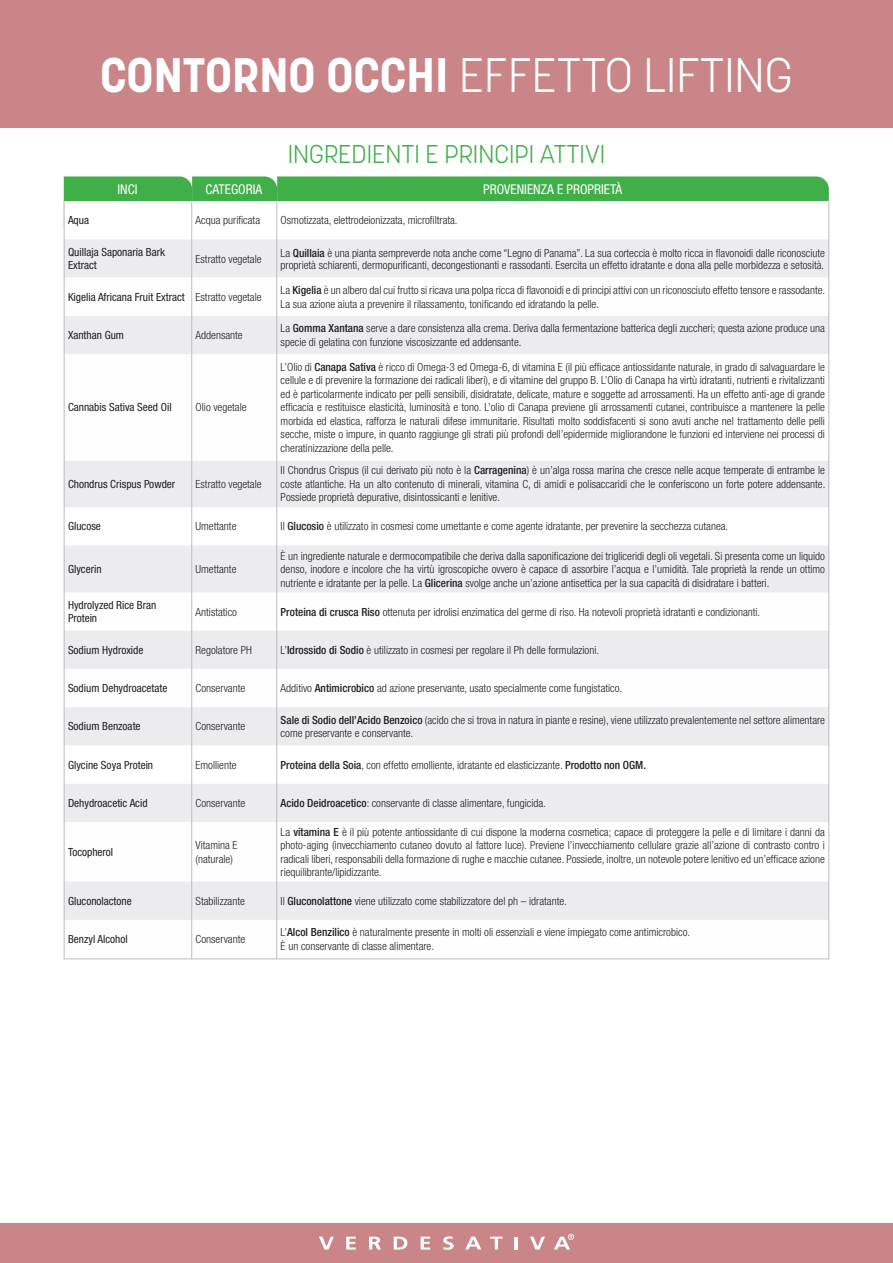
<style>
.page{position:relative;width:893px;height:1263px;background:#fff}
.page>*{position:absolute;margin:0;border:0;box-sizing:border-box;transform-origin:0 0}
.t1{font:300 48px "Korolev";color:#fff}
.t2{font:300 25.5px "Korolev";color:#40ae49}
.t3{font:condensed 13.5px "Helvetica Neue LT Std";color:#fff}
.t4{font:300 condensed 11.25px/13.5px "Helvetica Neue LT Std";color:#231f20}
.t5{font:condensed 11.25px/13.5px "Helvetica Neue LT Std";color:#231f20}
.s1{font-weight:700}
.s2{font-weight:500}
.s3{font-weight:300}
</style>
<div class="page">
<div style="left:0;top:0;width:893px;height:128px;background:#ca8589"></div>
<div style="left:64px;top:176px;width:765px;height:25px;background:#40ae49"></div>
<div style="left:0;top:1224px;width:893px;height:39px;background:#ca8589"></div>
<svg style="left:319px;top:1236px;width:15px;height:13px"></svg>
<svg style="left:346px;top:1236px;width:10px;height:13px"></svg>
<svg style="left:369px;top:1236px;width:12px;height:13px"></svg>
<svg style="left:394px;top:1236px;width:13px;height:13px"></svg>
<svg style="left:421px;top:1236px;width:9px;height:13px"></svg>
<svg style="left:443px;top:1236px;width:11px;height:14px"></svg>
<svg style="left:465px;top:1236px;width:16px;height:13px"></svg>
<svg style="left:490px;top:1236px;width:13px;height:13px"></svg>
<svg style="left:515px;top:1237px;width:3px;height:12px"></svg>
<svg style="left:530px;top:1236px;width:15px;height:13px"></svg>
<svg style="left:554px;top:1234px;width:20px;height:15px"></svg>
<div style="left:65px;top:239px;width:763px;height:39px;background:#ececee"></div>
<svg style="left:65px;top:278px;width:763px;height:680px"></svg>
<svg style="left:65px;top:546px;width:763px;height:374px;fill:#ececee"></svg>
<hr style="left:276px;top:202px;width:1px;height:757px;background:#bcbdc0">
<hr style="left:828px;top:202px;width:1px;height:757px;background:#bcbdc0">
<hr style="left:191px;top:202px;width:1px;height:757px;background:#bcbdc0">
<hr style="left:64px;top:202px;width:1px;height:757px;background:#bcbdc0">
<hr style="left:64px;top:958px;width:765px;height:1px;background:#bcbdc0">
<h1 class="t1" style="left:100px;top:44px;width:694px"><span class="s1">CONTORNO OCCHI</span> EFFETTO LIFTING</h1>
<h2 class="t2" style="left:288px;top:137px;width:319px">INGREDIENTI E PRINCIPI ATTIVI</h2>
<p class="t3" style="left:118px;top:181px;width:22px">INCI</p>
<p class="t3" style="left:205px;top:181px;width:58px">CATEGORIA</p>
<p class="t3" style="left:483px;top:181px;width:141px">PROVENIENZA E PROPRIETÀ</p>
<p class="t5" style="left:68px;top:213px;width:23px">Aqua</p>
<p class="t4" style="left:196px;top:213px;width:66px">Acqua purificata</p>
<p class="t4" style="left:281px;top:213px;width:179px">Osmotizzata, elettrodeionizzata, microfiltrata.</p>
<p class="t5" style="left:68px;top:245px;width:98px">Quillaja Saponaria Bark<br>Extract</p>
<p class="t4" style="left:196px;top:252px;width:68px">Estratto vegetale</p>
<p class="t4" style="left:281px;top:246px;width:546px;line-height:12px">La <span class="s2">Quillaia</span> è una pianta sempreverde nota anche come “Legno di Panama”. La sua corteccia è molto ricca in flavonoidi dalle riconosciute proprietà schiarenti, dermopurificanti, decongestionanti e rassodanti. Esercita un effetto idratante e dona alla pelle morbidezza e setosità.</p>
<p class="t5" style="left:68px;top:290px;width:195px">Kigelia Africana Fruit Extract <span class="s3">Estratto vegetale</span></p>
<p class="t4" style="left:281px;top:283px;width:546px">La <span class="s2">Kigelia</span> è un albero dal cui frutto si ricava una polpa ricca di flavonoidi e di principi attivi con un riconosciuto effetto tensore e rassodante.<br>La sua azione aiuta a prevenire il rilassamento, tonificando ed idratando la pelle.</p>
<p class="t5" style="left:68px;top:328px;width:58px">Xanthan Gum</p>
<p class="t4" style="left:196px;top:328px;width:49px">Addensante</p>
<p class="t4" style="left:281px;top:322px;width:546px">La <span class="s2">Gomma Xantana</span> serve a dare consistenza alla crema. Deriva dalla fermentazione batterica degli zuccheri; questa azione produce una specie di gelatina con funzione viscosizzante ed addensante.</p>
<p class="t5" style="left:68px;top:401px;width:105px">Cannabis Sativa Seed Oil</p>
<p class="t4" style="left:196px;top:401px;width:52px">Olio vegetale</p>
<p class="t5" style="left:68px;top:477px;width:109px">Chondrus Crispus Powder</p>
<p class="t4" style="left:196px;top:477px;width:68px">Estratto vegetale</p>
<p class="t4" style="left:281px;top:360px;width:546px;text-align:justify">L’Olio di <span class="s2">Canapa Sativa</span> è ricco di Omega-3 ed Omega-6, di vitamina E (il più efficace antiossidante naturale, in grado di salvaguardare le cellule e di prevenire la formazione dei radicali liberi), e di vitamine del gruppo B. L’Olio di Canapa ha virtù idratanti, nutrienti e rivitalizzanti ed è particolarmente indicato per pelli sensibili, disidratate, delicate, mature e soggette ad arrossamenti. Ha un effetto anti-age di grande efficacia e restituisce elasticità, luminosità e tono. L’olio di Canapa previene gli arrossamenti cutanei, contribuisce a mantenere la pelle morbida ed elastica, rafforza le naturali difese immunitarie. Risultati molto soddisfacenti si sono avuti anche nel trattamento delle pelli secche, miste o impure, in quanto raggiunge gli strati più profondi dell’epidermide migliorandone le funzioni ed interviene nei processi di cheratinizzazione della pelle.</p>
<p class="t4" style="left:281px;top:464px;width:546px;text-align:justify">Il Chondrus Crispus (il cui derivato più noto è la <span class="s2">Carragenina</span>) è un’alga rossa marina che cresce nelle acque temperate di entrambe le coste atlantiche. Ha un alto contenuto di minerali, vitamina C, di amidi e polisaccaridi che le conferiscono un forte potere addensante.<br>Possiede proprietà depurative, disintossicanti e lenitive.</p>
<p class="t5" style="left:68px;top:520px;width:34px">Glucose</p>
<p class="t4" style="left:196px;top:520px;width:42px">Umettante</p>
<p class="t4" style="left:281px;top:520px;width:449px">Il <span class="s2">Glucosio</span> è utilizzato in cosmesi come umettante e come agente idratante, per prevenire la secchezza cutanea.</p>
<p class="t5" style="left:68px;top:562px;width:35px">Glycerin</p>
<p class="t4" style="left:196px;top:562px;width:42px">Umettante</p>
<p class="t4" style="left:281px;top:549px;width:546px;text-align:justify">È un ingrediente naturale e dermocompatibile che deriva dalla saponificazione dei trigliceridi degli oli vegetali. Si presenta come un liquido denso, inodore e incolore che ha virtù igroscopiche ovvero è capace di assorbire l’acqua e l’umidità. Tale proprietà la rende un ottimo nutriente e idratante per la pelle. La <span class="s2">Glicerina</span> svolge anche un’azione antisettica per la sua capacità di disidratare i batteri.</p>
<p class="t5" style="left:68px;top:598px;width:90px">Hydrolyzed Rice Bran<br>Protein</p>
<p class="t4" style="left:196px;top:605px;width:43px">Antistatico</p>
<p class="t4" style="left:281px;top:605px;width:481px"><span class="s2">Proteina di crusca Riso</span> ottenuta per idrolisi enzimatica del germe di riso. Ha notevoli proprietà idratanti e condizionanti.</p>
<p class="t5" style="left:68px;top:643px;width:77px">Sodium Hydroxide</p>
<p class="t4" style="left:196px;top:643px;width:58px">Regolatore PH</p>
<p class="t4" style="left:281px;top:643px;width:320px">L’<span class="s2">Idrossido di Sodio</span> è utilizzato in cosmesi per regolare il Ph delle formulazioni.</p>
<p class="t5" style="left:68px;top:681px;width:101px">Sodium Dehydroacetate</p>
<p class="t4" style="left:196px;top:681px;width:51px">Conservante</p>
<p class="t4" style="left:281px;top:681px;width:343px">Additivo <span class="s2">Antimicrobico</span> ad azione preservante, usato specialmente come fungistatico.</p>
<p class="t5" style="left:68px;top:719px;width:74px">Sodium Benzoate</p>
<p class="t4" style="left:196px;top:719px;width:51px">Conservante</p>
<p class="t4" style="left:281px;top:713px;width:546px"><span class="s2">Sale di Sodio dell’Acido Benzoico</span> (acido che si trova in natura in piante e resine), viene utilizzato prevalentemente nel settore alimentare come preservante e conservante.</p>
<p class="t5" style="left:68px;top:758px;width:87px">Glycine Soya Protein</p>
<p class="t4" style="left:196px;top:758px;width:43px">Emolliente</p>
<p class="t4" style="left:281px;top:758px;width:367px"><span class="s2">Proteina della Soia</span>, con effetto emolliente, idratante ed elasticizzante. <span class="s2">Prodotto non OGM.</span></p>
<p class="t5" style="left:68px;top:796px;width:81px">Dehydroacetic Acid</p>
<p class="t4" style="left:196px;top:796px;width:51px">Conservante</p>
<p class="t4" style="left:281px;top:796px;width:267px"><span class="s2">Acido Deidroacetico</span>: conservante di classe alimentare, fungicida.</p>
<p class="t5" style="left:68px;top:845px;width:47px">Tocopherol</p>
<p class="t4" style="left:196px;top:838px;width:44px">Vitamina E (naturale)</p>
<p class="t4" style="left:281px;top:825px;width:546px;text-align:justify">La <span class="s2">vitamina E</span> è il più potente antiossidante di cui dispone la moderna cosmetica; capace di proteggere la pelle e di limitare i danni da photo-aging (invecchiamento cutaneo dovuto al fattore luce). Previene l’invecchiamento cellulare grazie all’azione di contrasto contro i radicali liberi, responsabili della formazione di rughe e macchie cutanee. Possiede, inoltre, un notevole potere lenitivo ed un’efficace azione riequilibrante/lipidizzante.</p>
<p class="t5" style="left:68px;top:894px;width:65px">Gluconolactone</p>
<p class="t4" style="left:196px;top:894px;width:51px">Stabilizzante</p>
<p class="t4" style="left:281px;top:894px;width:288px">Il <span class="s2">Gluconolattone</span> viene utilizzato come stabilizzatore del ph – idratante.</p>
<p class="t5" style="left:68px;top:932px;width:61px">Benzyl Alcohol</p>
<p class="t4" style="left:196px;top:932px;width:51px">Conservante</p>
<p class="t4" style="left:281px;top:925px;width:411px">L’<span class="s2">Alcol Benzilico</span> è naturalmente presente in molti oli essenziali e viene impiegato come antimicrobico.<br>È un conservante di classe alimentare.</p>
</div>
